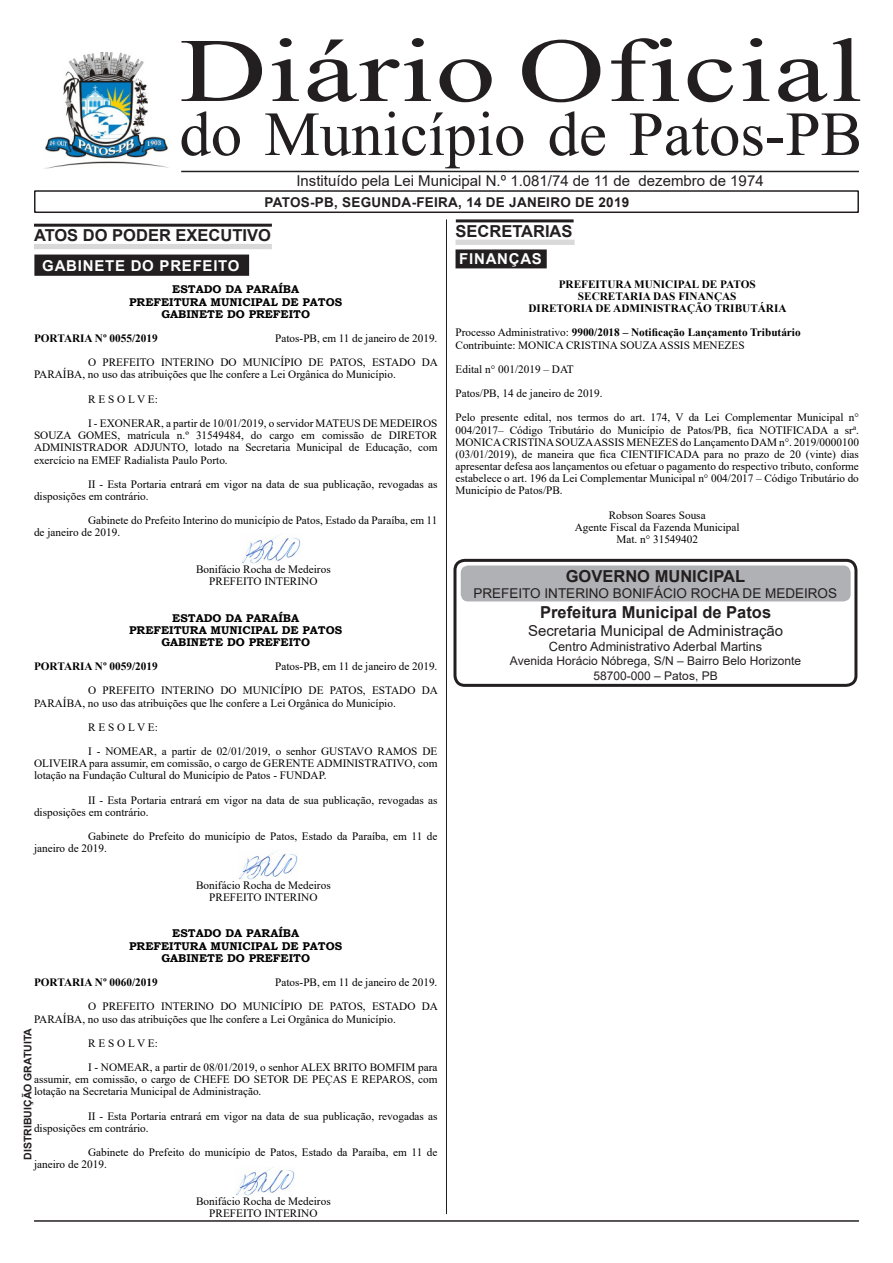
<style>
.page{position:relative;width:893px;height:1263px;background:#fff}
.page>*{position:absolute;margin:0;border:0;box-sizing:border-box;transform-origin:0 0}
.t1{font:117px "Kokila";letter-spacing:.01em;color:#231f20;scale:1.33 1}
.t2{font:81px "Kokila";color:#231f20}
.t3{font:700 16.5px "Arial";color:#231f20}
.t4{font:15px "Arial";color:#231f20}
.t5{font:700 15px "Arial";letter-spacing:.05em;color:#fff}
.t6{font:700 13.5px "Arial";letter-spacing:.02em;color:#231f20}
.t7{font:13.5px "Arial";color:#231f20}
.t8{font:12.75px "Arial";color:#231f20}
.t9{font:12px "Arial";color:#231f20}
.Body_Text_Indent_2{font:11.25px/12.1px "Times New Roman";color:#000}
.Body_Text_Indent_2-2{font:700 11.25px "Times New Roman";color:#000}
.Body_Text_Indent_2-3{font:700 11.25px "Bookman Old Style";color:#000}
.t10{font:700 10.5px "Arial";color:#231f20}
.s1{font-weight:400}
</style>
<div class="page">
<img style="left:242px;top:535px;width:58px;height:28px">
<img style="left:239px;top:851px;width:58px;height:28px">
<img style="left:236px;top:1167px;width:58px;height:28px">
<div style="left:34px;top:190px;width:825px;height:23px;border:2px solid #231f20"></div>
<img style="left:44px;top:53px;width:125px;height:116px">
<hr style="left:446px;top:219px;width:1px;height:995px;background:#231f20">
<div style="left:34px;top:244px;width:238px;height:5px;background:#d9d9d9"></div>
<div style="left:34px;top:224px;width:238px;height:3px;border:2px solid #231f20"></div>
<div style="left:35px;top:255px;width:213px;height:20px;background:#231f20"></div>
<div style="left:34px;top:255px;width:215px;height:21px;border:2px solid #231f20"></div>
<div style="left:456px;top:250px;width:90px;height:18px;background:#231f20"></div>
<div style="left:455px;top:249px;width:92px;height:19px;border:2px solid #231f20"></div>
<div style="left:455px;top:240px;width:120px;height:5px;background:#d9d9d9"></div>
<div style="left:456px;top:219px;width:118px;height:3px;border:2px solid #231f20"></div>
<div style="left:453px;top:559px;width:404px;height:128px;border:3px solid #231f20;border-radius:10px"></div>
<div style="left:461px;top:565px;width:390px;height:36px;background:#b0b1b5;border-radius:7px"></div>
<p class="t1" style="left:179px;top:1px;width:515px">Diário Oficial</p>
<p class="t2" style="left:179px;top:86px;width:684px">do Município de Patos-PB</p>
<p class="t4" style="left:296px;top:170px;width:469px">Instituído pela Lei Municipal N.º 1.081/74 de 11 de dezembro de 1974</p>
<p class="t6" style="left:265px;top:193px;width:366px">PATOS-PB, SEGUNDA-FEIRA, 14 DE JANEIRO DE 2019</p>
<p class="t3" style="left:34px;top:224px;width:238px">ATOS DO PODER EXECUTIVO</p>
<p class="t5" style="left:42px;top:255px;width:199px">GABINETE DO PREFEITO</p>
<p class="t5" style="left:459px;top:248px;width:84px">FINANÇAS</p>
<p class="t3" style="left:455px;top:219px;width:119px">SECRETARIAS</p>
<p class="Body_Text_Indent_2-3" style="left:172px;top:281px;width:128px">ESTADO DA PARAÍBA</p>
<p class="Body_Text_Indent_2-3" style="left:129px;top:294px;width:215px">PREFEITURA MUNICIPAL DE PATOS</p>
<p class="Body_Text_Indent_2-3" style="left:161px;top:306px;width:150px">GABINETE DO PREFEITO</p>
<p class="Body_Text_Indent_2-2" style="left:34px;top:330px;width:125px">PORTARIA Nº 0055/2019</p>
<p class="Body_Text_Indent_2" style="left:275px;top:332px;width:164px">Patos-PB, em 11 de janeiro de 2019.</p>
<p class="Body_Text_Indent_2" style="left:34px;top:356px;width:406px;text-indent:54px">O PREFEITO INTERINO DO MUNICÍPIO DE PATOS, ESTADO DA<br>PARAÍBA, no uso das atribuições que lhe confere a Lei Orgânica do Município.</p>
<p class="Body_Text_Indent_2" style="left:88px;top:393px;width:71px">R E S O L V E:</p>
<p class="Body_Text_Indent_2" style="left:34px;top:417px;width:405px;text-align:justify;text-indent:54px">I - EXONERAR, a partir de 10/01/2019, o servidor MATEUS DE MEDEIROS SOUZA GOMES, matrícula n.º 31549484, do cargo em comissão de DIRETOR ADMINISTRADOR ADJUNTO, lotado na Secretaria Municipal de Educação, com exercício na EMEF Radialista Paulo Porto.</p>
<p class="Body_Text_Indent_2" style="left:34px;top:478px;width:405px;text-indent:54px">II - Esta Portaria entrará em vigor na data de sua publicação, revogadas as disposições em contrário.</p>
<p class="Body_Text_Indent_2" style="left:34px;top:514px;width:405px;text-indent:54px">Gabinete do Prefeito Interino do município de Patos, Estado da Paraíba, em 11 de janeiro de 2019.</p>
<p class="Body_Text_Indent_2" style="left:196px;top:563px;width:136px">Bonifácio Rocha de Medeiros</p>
<p class="Body_Text_Indent_2" style="left:209px;top:575px;width:110px">PREFEITO INTERINO</p>
<p class="Body_Text_Indent_2-3" style="left:172px;top:609px;width:128px">ESTADO DA PARAÍBA</p>
<p class="Body_Text_Indent_2-3" style="left:129px;top:622px;width:215px">PREFEITURA MUNICIPAL DE PATOS</p>
<p class="Body_Text_Indent_2-3" style="left:161px;top:634px;width:150px">GABINETE DO PREFEITO</p>
<p class="Body_Text_Indent_2-2" style="left:34px;top:658px;width:125px">PORTARIA Nº 0059/2019</p>
<p class="Body_Text_Indent_2" style="left:275px;top:660px;width:164px">Patos-PB, em 11 de janeiro de 2019.</p>
<p class="Body_Text_Indent_2" style="left:34px;top:684px;width:406px;text-indent:54px">O PREFEITO INTERINO DO MUNICÍPIO DE PATOS, ESTADO DA<br>PARAÍBA, no uso das atribuições que lhe confere a Lei Orgânica do Município.</p>
<p class="Body_Text_Indent_2" style="left:88px;top:721px;width:71px">R E S O L V E:</p>
<p class="Body_Text_Indent_2" style="left:34px;top:745px;width:405px;text-align:justify;text-indent:54px">I - NOMEAR, a partir de 02/01/2019, o senhor GUSTAVO RAMOS DE OLIVEIRA para assumir, em comissão, o cargo de GERENTE ADMINISTRATIVO, com lotação na Fundação Cultural do Município de Patos - FUNDAP.</p>
<p class="Body_Text_Indent_2" style="left:34px;top:793px;width:405px;text-indent:54px">II - Esta Portaria entrará em vigor na data de sua publicação, revogadas as disposições em contrário.</p>
<p class="Body_Text_Indent_2" style="left:34px;top:830px;width:405px;text-indent:54px">Gabinete do Prefeito do município de Patos, Estado da Paraíba, em 11 de janeiro de 2019.</p>
<p class="Body_Text_Indent_2" style="left:196px;top:879px;width:136px">Bonifácio Rocha de Medeiros</p>
<p class="Body_Text_Indent_2" style="left:209px;top:891px;width:110px">PREFEITO INTERINO</p>
<p class="Body_Text_Indent_2-3" style="left:172px;top:925px;width:128px">ESTADO DA PARAÍBA</p>
<p class="Body_Text_Indent_2-3" style="left:129px;top:937px;width:215px">PREFEITURA MUNICIPAL DE PATOS</p>
<p class="Body_Text_Indent_2-3" style="left:161px;top:950px;width:150px">GABINETE DO PREFEITO</p>
<p class="Body_Text_Indent_2-2" style="left:34px;top:974px;width:125px">PORTARIA Nº 0060/2019</p>
<p class="Body_Text_Indent_2" style="left:275px;top:976px;width:164px">Patos-PB, em 11 de janeiro de 2019.</p>
<p class="Body_Text_Indent_2" style="left:34px;top:1000px;width:406px;text-indent:54px">O PREFEITO INTERINO DO MUNICÍPIO DE PATOS, ESTADO DA<br>PARAÍBA, no uso das atribuições que lhe confere a Lei Orgânica do Município.</p>
<p class="Body_Text_Indent_2" style="left:88px;top:1036px;width:71px">R E S O L V E:</p>
<p class="Body_Text_Indent_2" style="left:34px;top:1061px;width:405px;text-align:justify;text-indent:54px">I - NOMEAR, a partir de 08/01/2019, o senhor ALEX BRITO BOMFIM para assumir, em comissão, o cargo de CHEFE DO SETOR DE PEÇAS E REPAROS, com lotação na Secretaria Municipal de Administração.</p>
<p class="Body_Text_Indent_2" style="left:34px;top:1109px;width:405px;text-indent:54px">II - Esta Portaria entrará em vigor na data de sua publicação, revogadas as disposições em contrário.</p>
<p class="Body_Text_Indent_2" style="left:34px;top:1146px;width:405px;text-indent:54px">Gabinete do Prefeito do município de Patos, Estado da Paraíba, em 11 de janeiro de 2019.</p>
<p class="Body_Text_Indent_2" style="left:196px;top:1194px;width:136px">Bonifácio Rocha de Medeiros</p>
<p class="Body_Text_Indent_2" style="left:209px;top:1207px;width:110px">PREFEITO INTERINO</p>
<p class="t10" style="left:20px;top:1159px;width:133px;rotate:-90deg">DISTRIBUIÇÃO GRATUITA</p>
<p class="Body_Text_Indent_2-2" style="left:559px;top:276px;width:199px">PREFEITURA MUNICIPAL DE PATOS</p>
<p class="Body_Text_Indent_2-2" style="left:578px;top:288px;width:160px">SECRETARIA DAS FINANÇAS</p>
<p class="Body_Text_Indent_2-2" style="left:528px;top:300px;width:260px">DIRETORIA DE ADMINISTRAÇÃO TRIBUTÁRIA</p>
<p class="Body_Text_Indent_2-2" style="left:455px;top:324px;width:347px"><span class="s1">Processo Administrativo:</span> 9900/2018 – Notificação Lançamento Tributário</p>
<p class="Body_Text_Indent_2" style="left:455px;top:338px;width:291px">Contribuinte: MONICA CRISTINA SOUZA ASSIS MENEZES</p>
<p class="Body_Text_Indent_2" style="left:455px;top:363px;width:120px">Edital n° 001/2019 – DAT</p>
<p class="Body_Text_Indent_2" style="left:455px;top:387px;width:149px">Patos/PB, 14 de janeiro de 2019.</p>
<p class="Body_Text_Indent_2" style="left:455px;top:411px;width:405px;text-align:justify">Pelo presente edital, nos termos do art. 174, V da Lei Complementar Municipal n° 004/2017– Código Tributário do Município de Patos/PB, fica NOTIFICADA a srª.<br>MONICA CRISTINA SOUZA ASSIS MENEZES do Lançamento DAM n°. 2019/0000100 (03/01/2019), de maneira que fica CIENTIFICADA para no prazo de 20 (vinte) dias apresentar defesa aos lançamentos ou efetuar o pagamento do respectivo tributo, conforme estabelece o art. 196 da Lei Complementar Municipal n° 004/2017 – Código Tributário do Município de Patos/PB.</p>
<p class="Body_Text_Indent_2" style="left:609px;top:508px;width:98px">Robson Soares Sousa</p>
<p class="Body_Text_Indent_2" style="left:575px;top:521px;width:166px">Agente Fiscal da Fazenda Municipal</p>
<p class="Body_Text_Indent_2" style="left:616px;top:533px;width:83px">Mat. n° 31549402</p>
<p class="t3" style="left:566px;top:564px;width:181px">GOVERNO MUNICIPAL</p>
<p class="t7" style="left:474px;top:584px;width:365px">PREFEITO INTERINO BONIFÁCIO ROCHA DE MEDEIROS</p>
<p class="t3" style="left:540px;top:600px;width:233px">Prefeitura Municipal de Patos</p>
<p class="t4" style="left:528px;top:620px;width:257px">Secretaria Municipal de Administração</p>
<p class="t8" style="left:549px;top:638px;width:215px">Centro Administrativo Aderbal Martins</p>
<p class="t9" style="left:510px;top:653px;width:293px">Avenida Horácio Nóbrega, S/N – Bairro Belo Horizonte</p>
<p class="t9" style="left:594px;top:667px;width:126px">58700-000 – Patos, PB</p>
</div>
